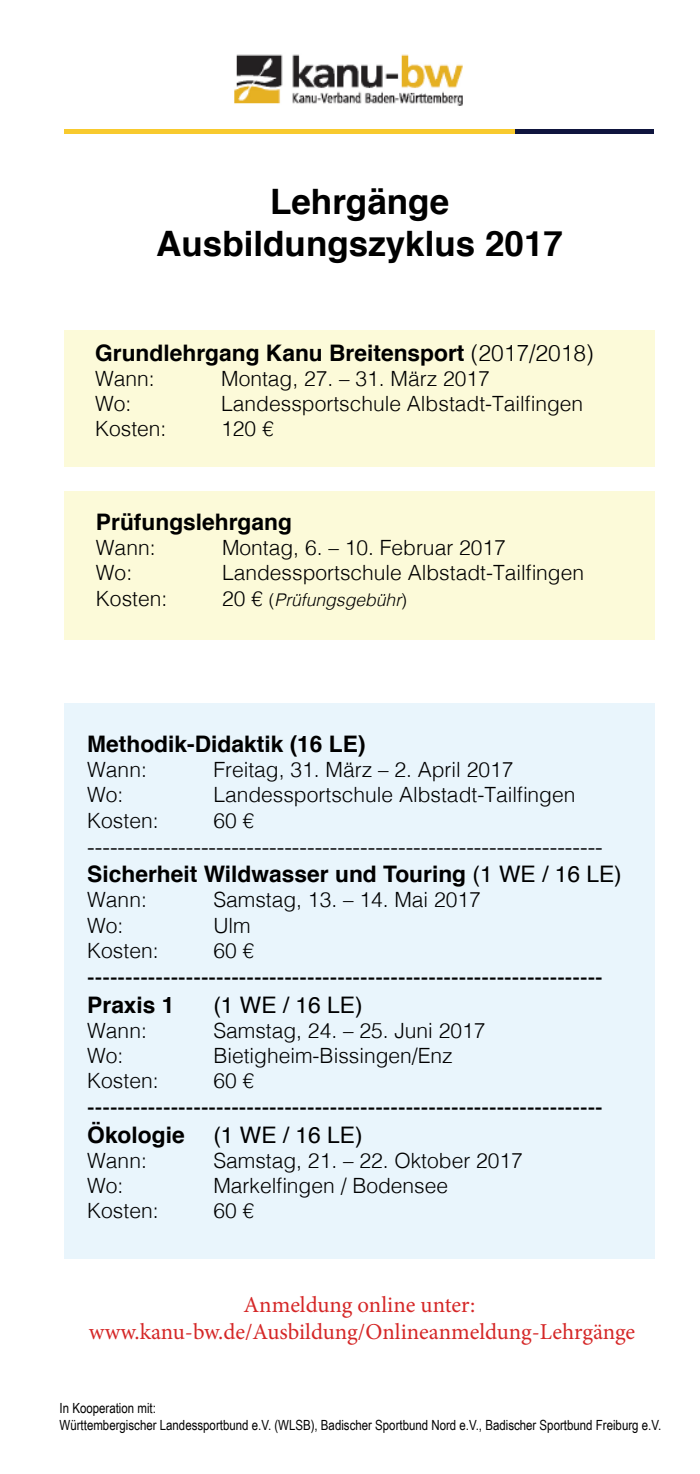
<style>
.page{position:relative;width:700px;height:1474px;background:#fff}
.page>*{position:absolute;margin:0;border:0;box-sizing:border-box;transform-origin:0 0}
.t1{font:700 35px/42px "Helvetica";color:#000;text-align:center}
.t2{font:22.75px "Helvetica";color:#000}
.t3{font:300 22.75px/27.3px "Helvetica";color:#000}
.t4{font:700 22.75px "Helvetica";color:#000}
.t5{font:22.75px/27.3px "Minion Pro";letter-spacing:-.005em;color:#d52727;text-align:center}
.t6{font:300 21px "Helvetica";color:#000}
.t7{font:italic 300 17.5px "Helvetica";color:#000}
.t8{font:14px/16.8px "Arial Narrow";color:#000}
.s1{font-weight:300}
.s2{font-style:normal;font-size:21px}
.s3{font-style:normal}
.s4{font-weight:700}
.s5{font-weight:400}
</style>
<div class="page">
<div style="left:64px;top:330px;width:590px;height:137px;background:#fcfad9"></div>
<div style="left:64px;top:491px;width:590px;height:149px;background:#fcfad9"></div>
<div style="left:64px;top:703px;width:590px;height:555px;background:#e9f5fc"></div>
<img style="left:234px;top:54px;width:229px;height:52px">
<div style="left:64px;top:129px;width:474px;height:5px;background:#f8ca2e"></div>
<div style="left:514px;top:129px;width:139px;height:5px;background:#0f153e"></div>
<h1 class="t1" style="left:156px;top:181px;width:408px">Lehrgänge<br>Ausbildungszyklus 2017</h1>
<p class="t4" style="left:95px;top:334px;width:500px">Grundlehrgang Kanu Breitensport <span class="s1">(2017/2018)</span></p>
<p class="t6" style="left:95px;top:360px;width:61px">Wann:</p>
<p class="t6" style="left:221px;top:360px;width:270px">Montag, 27. – 31. März 2017</p>
<p class="t6" style="left:95px;top:386px;width:38px">Wo:</p>
<p class="t6" style="left:221px;top:386px;width:363px">Landessportschule Albstadt-Tailfingen</p>
<p class="t6" style="left:95px;top:411px;width:73px">Kosten:</p>
<p class="t6" style="left:221px;top:411px;width:54px">120 €</p>
<p class="t4" style="left:96px;top:503px;width:197px">Prüfungslehrgang</p>
<p class="t6" style="left:96px;top:530px;width:61px">Wann:</p>
<p class="t6" style="left:222px;top:530px;width:285px">Montag, 6. – 10. Februar 2017</p>
<p class="t6" style="left:96px;top:555px;width:38px">Wo:</p>
<p class="t6" style="left:222px;top:555px;width:363px">Landessportschule Albstadt-Tailfingen</p>
<p class="t6" style="left:96px;top:580px;width:73px">Kosten:</p>
<p class="t7" style="left:222px;top:584px;width:186px"><span class="s2">20 €</span> <span class="s3">(</span>Prüfungsgebühr<span class="s3">)</span></p>
<p class="t4" style="left:87px;top:725px;width:280px">Methodik-Didaktik (16 LE)</p>
<p class="t6" style="left:87px;top:752px;width:61px">Wann:</p>
<p class="t6" style="left:213px;top:752px;width:301px">Freitag, 31. März – 2. April 2017</p>
<p class="t6" style="left:87px;top:777px;width:38px">Wo:</p>
<p class="t6" style="left:213px;top:777px;width:363px">Landessportschule Albstadt-Tailfingen</p>
<p class="t6" style="left:87px;top:802px;width:73px">Kosten:</p>
<p class="t6" style="left:213px;top:802px;width:42px">60 €</p>
<p class="t3" style="left:87px;top:831px;width:536px">--------------------------------------------------------------------<br><span class="s4">Sicherheit Wildwasser und Touring</span> <span class="s5">(1 WE / 16 LE)</span></p>
<p class="t6" style="left:87px;top:882px;width:61px">Wann:</p>
<p class="t6" style="left:213px;top:882px;width:269px">Samstag, 13. – 14. Mai 2017</p>
<p class="t6" style="left:87px;top:907px;width:38px">Wo:</p>
<p class="t6" style="left:213px;top:907px;width:39px">Ulm</p>
<p class="t6" style="left:87px;top:932px;width:73px">Kosten:</p>
<p class="t6" style="left:213px;top:932px;width:42px">60 €</p>
<p class="t2" style="left:87px;top:959px;width:517px">--------------------------------------------------------------------</p>
<p class="t4" style="left:87px;top:986px;width:89px">Praxis 1</p>
<p class="t2" style="left:213px;top:987px;width:151px">(1 WE / 16 LE)</p>
<p class="t6" style="left:87px;top:1012px;width:61px">Wann:</p>
<p class="t6" style="left:213px;top:1012px;width:273px">Samstag, 24. – 25. Juni 2017</p>
<p class="t6" style="left:87px;top:1037px;width:38px">Wo:</p>
<p class="t6" style="left:213px;top:1037px;width:241px">Bietigheim-Bissingen/Enz</p>
<p class="t6" style="left:87px;top:1062px;width:73px">Kosten:</p>
<p class="t6" style="left:213px;top:1062px;width:42px">60 €</p>
<p class="t2" style="left:87px;top:1089px;width:517px">--------------------------------------------------------------------</p>
<p class="t4" style="left:87px;top:1116px;width:99px">Ökologie</p>
<p class="t2" style="left:213px;top:1117px;width:151px">(1 WE / 16 LE)</p>
<p class="t6" style="left:87px;top:1142px;width:61px">Wann:</p>
<p class="t6" style="left:213px;top:1142px;width:311px">Samstag, 21. – 22. Oktober 2017</p>
<p class="t6" style="left:87px;top:1167px;width:38px">Wo:</p>
<p class="t6" style="left:213px;top:1167px;width:236px">Markelfingen / Bodensee</p>
<p class="t6" style="left:87px;top:1193px;width:73px">Kosten:</p>
<p class="t6" style="left:213px;top:1193px;width:42px">60 €</p>
<p class="t5" style="left:89px;top:1290px;width:547px">Anmeldung online unter: www.kanu-bw.de/Ausbildung/Onlineanmeldung-Lehrgänge</p>
<p class="t8" style="left:60px;top:1399px;width:603px">In Kooperation mit:<br>Württembergischer Landessportbund e.V. (WLSB), Badischer Sportbund Nord e.V., Badischer Sportbund Freiburg e.V.</p>
</div>
